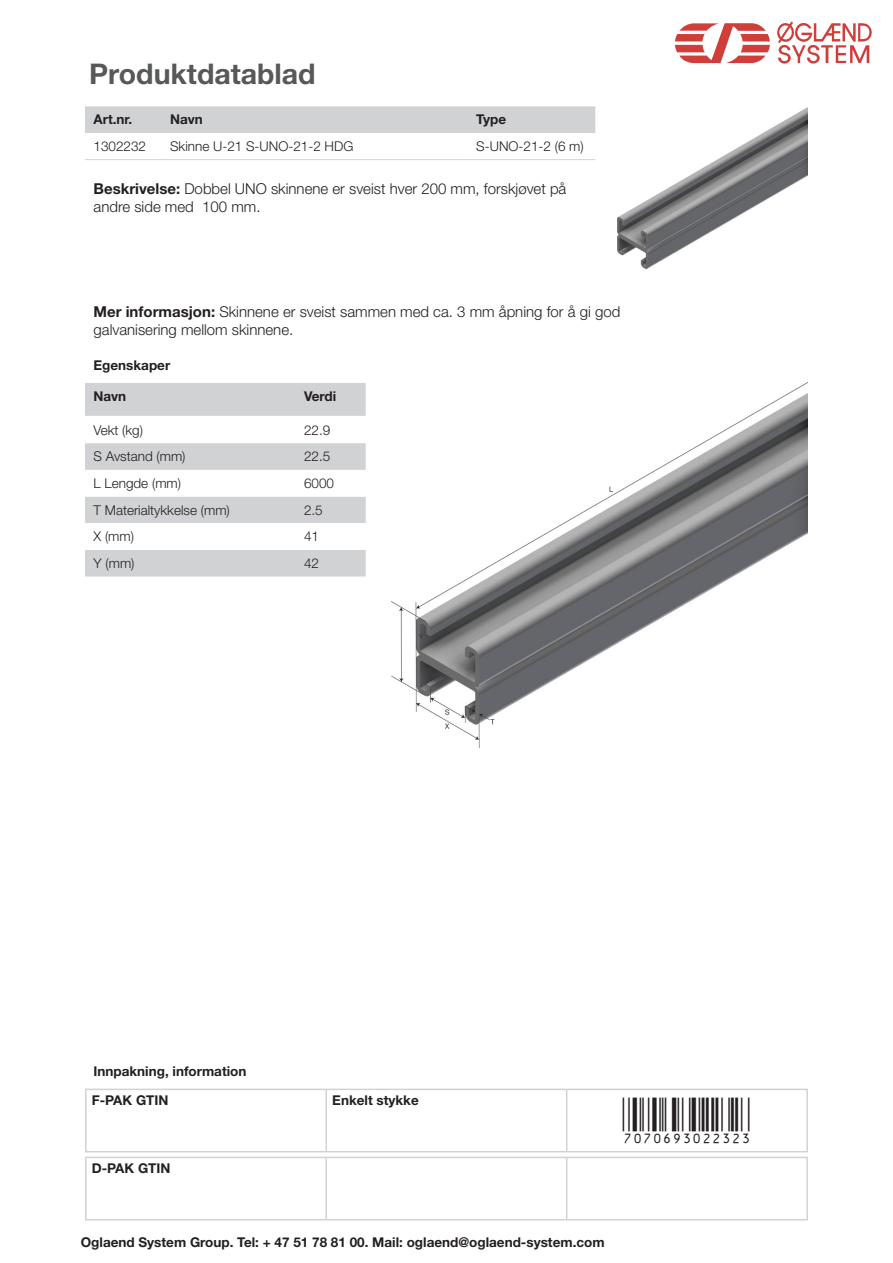
<style>
.page{position:relative;width:893px;height:1263px;background:#fff}
.page>*{position:absolute;margin:0;border:0;box-sizing:border-box;transform-origin:0 0}
.Artikel{font:45px "Viisas EAN Matala";color:#231f20}
.Artikel-2{font:700 28.5px "Helvetica Neue LT Std";color:#57585a}
.Artikel-3{font:300 15px/18px "Helvetica Neue LT Std";color:#231f20}
.Artikel-4{font:700 13.5px/29.1px "Helvetica Neue LT Std";color:#231f20}
.Artikel-5{font:300 13.5px "Helvetica Neue LT Std";color:#231f20}
.s1{font-weight:700}
</style>
<div class="page">
<svg style="left:675px;top:23px;width:95px;height:40px"></svg>
<svg style="left:777px;top:21px;width:95px;height:43px"></svg>
<div style="left:85px;top:106px;width:510px;height:27px;background:#d1d2d4"></div>
<hr style="left:85px;top:159px;width:77px;height:1px;background:#d1d2d4">
<hr style="left:162px;top:159px;width:306px;height:1px;background:#d1d2d4">
<hr style="left:468px;top:159px;width:127px;height:1px;background:#d1d2d4">
<img style="left:617px;top:107px;width:191px;height:162px">
<img style="left:391px;top:383px;width:416px;height:364px">
<div style="left:85px;top:383px;width:281px;height:33px;background:#d1d2d4"></div>
<svg style="left:85px;top:443px;width:281px;height:133px"></svg>
<hr style="left:85px;top:1089px;width:241px;height:1px;background:#d1d2d4">
<hr style="left:85px;top:1090px;width:2px;height:61px;background:#d1d2d4">
<hr style="left:326px;top:1089px;width:241px;height:1px;background:#d1d2d4">
<hr style="left:325px;top:1090px;width:2px;height:61px;background:#d1d2d4">
<hr style="left:567px;top:1089px;width:241px;height:1px;background:#d1d2d4">
<hr style="left:566px;top:1090px;width:1px;height:61px;background:#d1d2d4">
<hr style="left:806px;top:1090px;width:2px;height:61px;background:#d1d2d4">
<hr style="left:85px;top:1151px;width:241px;height:1px;background:#d1d2d4">
<hr style="left:326px;top:1151px;width:241px;height:1px;background:#d1d2d4">
<hr style="left:567px;top:1151px;width:241px;height:1px;background:#d1d2d4">
<hr style="left:85px;top:1157px;width:241px;height:1px;background:#d1d2d4">
<hr style="left:85px;top:1158px;width:2px;height:61px;background:#d1d2d4">
<hr style="left:326px;top:1157px;width:241px;height:1px;background:#d1d2d4">
<hr style="left:325px;top:1158px;width:2px;height:61px;background:#d1d2d4">
<hr style="left:567px;top:1157px;width:241px;height:1px;background:#d1d2d4">
<hr style="left:566px;top:1158px;width:1px;height:61px;background:#d1d2d4">
<hr style="left:806px;top:1158px;width:2px;height:61px;background:#d1d2d4">
<hr style="left:85px;top:1219px;width:241px;height:1px;background:#d1d2d4">
<hr style="left:326px;top:1219px;width:241px;height:1px;background:#d1d2d4">
<hr style="left:567px;top:1219px;width:241px;height:1px;background:#d1d2d4">
<p class="Artikel-2" style="left:89px;top:56px;width:228px">Produktdatablad</p>
<p class="Artikel-4" style="left:94px;top:105px;width:40px">Art.nr.</p>
<p class="Artikel-4" style="left:170px;top:105px;width:34px">Navn</p>
<p class="Artikel-4" style="left:476px;top:105px;width:32px">Type</p>
<p class="Artikel-5" style="left:94px;top:138px;width:54px">1302232</p>
<p class="Artikel-5" style="left:170px;top:138px;width:185px">Skinne U-21 S-UNO-21-2 HDG</p>
<p class="Artikel-5" style="left:476px;top:138px;width:109px">S-UNO-21-2 (6 m)</p>
<p class="Artikel-3" style="left:94px;top:179px;width:474px"><span class="s1">Beskrivelse:</span> Dobbel UNO skinnene er sveist hver 200 mm, forskjøvet på andre side med 100 mm.</p>
<p class="Artikel-3" style="left:94px;top:302px;width:528px"><span class="s1">Mer informasjon:</span> Skinnene er sveist sammen med ca. 3 mm åpning for å gi god galvanisering mellom skinnene.</p>
<p class="Artikel-4" style="left:94px;top:350px;width:78px">Egenskaper</p>
<p class="Artikel-4" style="left:94px;top:381px;width:34px">Navn</p>
<p class="Artikel-4" style="left:304px;top:381px;width:34px">Verdi</p>
<p class="Artikel-5" style="left:94px;top:422px;width:51px">Vekt (kg)</p>
<p class="Artikel-5" style="left:304px;top:422px;width:28px">22.9</p>
<p class="Artikel-5" style="left:94px;top:448px;width:94px">S Avstand (mm)</p>
<p class="Artikel-5" style="left:304px;top:448px;width:28px">22.5</p>
<p class="Artikel-5" style="left:94px;top:475px;width:89px">L Lengde (mm)</p>
<p class="Artikel-5" style="left:304px;top:475px;width:32px">6000</p>
<p class="Artikel-5" style="left:94px;top:502px;width:138px">T Materialtykkelse (mm)</p>
<p class="Artikel-5" style="left:304px;top:502px;width:20px">2.5</p>
<p class="Artikel-5" style="left:94px;top:528px;width:42px">X (mm)</p>
<p class="Artikel-5" style="left:304px;top:528px;width:17px">41</p>
<p class="Artikel-5" style="left:94px;top:555px;width:42px">Y (mm)</p>
<p class="Artikel-5" style="left:304px;top:555px;width:17px">42</p>
<p class="Artikel-4" style="left:92px;top:1056px;width:156px">Innpakning, information<br>F-PAK GTIN</p>
<p class="Artikel-4" style="left:92px;top:1153px;width:80px">D-PAK GTIN</p>
<p class="Artikel-4" style="left:332px;top:1085px;width:88px">Enkelt stykke</p>
<p class="Artikel" style="left:623px;top:1097px;width:130px">7070693022323</p>
<p class="Artikel-4" style="left:81px;top:1227px;width:525px">Oglaend System Group. Tel: + 47 51 78 81 00. Mail: oglaend@oglaend-system.com</p>
</div>
